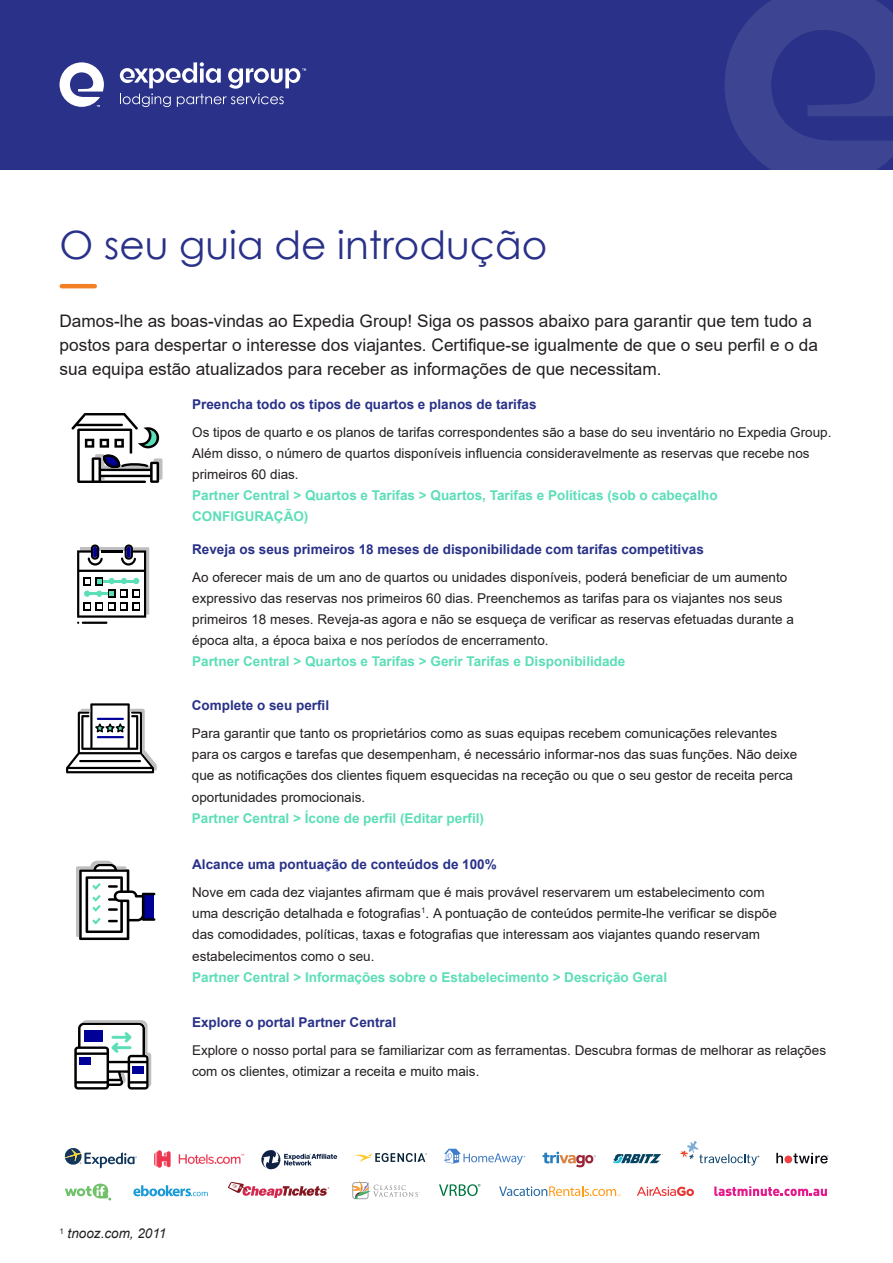
<style>
.page{position:relative;width:893px;height:1263px;background:#fff}
.page>*{position:absolute;margin:0;border:0;box-sizing:border-box;transform-origin:0 0}
.t1{font:39px "Century Gothic";color:#293188}
.intro_copy{font:17.25px/24px "Arial";color:#231f20}
.body_copy{font:13.5px/21px "Arial";color:#231f20}
.body_copy-2{font:700 13.5px/21px "Arial";color:#5cdeb8}
.t2{font:700 13.5px "Arial";color:#293188}
.body_copy-3{font:italic 13.5px "Arial";color:#231f20}
</style>
<div class="page">
<div style="left:0;top:0;width:893px;height:170px;background:#293188"></div>
<svg style="left:725px;top:0;width:168px;height:170px"></svg>
<svg style="left:120px;top:62px;width:186px;height:45px"></svg>
<svg style="left:60px;top:62px;width:44px;height:45px"></svg>
<hr style="left:62px;top:284px;width:33px;height:4px;background:#f48026">
<svg style="left:71px;top:413px;width:91px;height:70px"></svg>
<svg style="left:77px;top:544px;width:72px;height:80px"></svg>
<svg style="left:66px;top:703px;width:91px;height:70px"></svg>
<svg style="left:76px;top:861px;width:79px;height:79px"></svg>
<svg style="left:74px;top:1020px;width:77px;height:69px"></svg>
<svg style="left:154px;top:1150px;width:17px;height:18px"></svg>
<svg style="left:179px;top:1154px;width:65px;height:10px"></svg>
<svg style="left:613px;top:1154px;width:50px;height:9px"></svg>
<svg style="left:65px;top:1148px;width:72px;height:20px"></svg>
<svg style="left:543px;top:1151px;width:53px;height:16px"></svg>
<svg style="left:680px;top:1141px;width:79px;height:24px"></svg>
<svg style="left:444px;top:1149px;width:81px;height:16px"></svg>
<svg style="left:637px;top:1186px;width:57px;height:10px"></svg>
<div style="left:784px;top:1155px;width:8px;height:8px;background:#ee4345;border-radius:50%"></div>
<svg style="left:776px;top:1153px;width:7px;height:10px"></svg>
<svg style="left:793px;top:1153px;width:35px;height:10px"></svg>
<svg style="left:65px;top:1183px;width:46px;height:17px"></svg>
<svg style="left:133px;top:1185px;width:75px;height:11px"></svg>
<svg style="left:439px;top:1184px;width:41px;height:12px"></svg>
<svg style="left:499px;top:1186px;width:122px;height:10px"></svg>
<svg style="left:228px;top:1182px;width:101px;height:16px"></svg>
<svg style="left:261px;top:1150px;width:76px;height:19px"></svg>
<svg style="left:354px;top:1153px;width:73px;height:9px"></svg>
<svg style="left:714px;top:1186px;width:113px;height:10px"></svg>
<img style="left:333px;top:1166px;width:35px;height:34px">
<svg style="left:351px;top:1180px;width:69px;height:18px"></svg>
<h1 class="t1" style="left:60px;top:218px;width:489px">O seu guia de introdução</h1>
<p class="intro_copy" style="left:60px;top:309px;width:760px">Damos-lhe as boas-vindas ao Expedia Group! Siga os passos abaixo para garantir que tem tudo a postos para despertar o interesse dos viajantes. Certifique-se igualmente de que o seu perfil e o da sua equipa estão atualizados para receber as informações de que necessitam.</p>
<h3 class="t2" style="left:192px;top:395px;width:346px">Preencha todo os tipos de quartos e planos de tarifas</h3>
<p class="body_copy" style="left:192px;top:422px;width:641px">Os tipos de quarto e os planos de tarifas correspondentes são a base do seu inventário no Expedia Group.<br>Além disso, o número de quartos disponíveis influencia consideravelmente as reservas que recebe nos primeiros 60 dias.</p>
<p class="body_copy-2" style="left:192px;top:485px;width:527px">Partner Central &gt; Quartos e Tarifas &gt; Quartos, Tarifas e Políticas (sob o cabeçalho<br>CONFIGURAÇÃO)</p>
<h3 class="t2" style="left:192px;top:540px;width:513px">Reveja os seus primeiros 18 meses de disponibilidade com tarifas competitivas</h3>
<p class="body_copy" style="left:192px;top:566px;width:603px">Ao oferecer mais de um ano de quartos ou unidades disponíveis, poderá beneficiar de um aumento expressivo das reservas nos primeiros 60 dias. Preenchemos as tarifas para os viajantes nos seus primeiros 18 meses. Reveja-as agora e não se esqueça de verificar as reservas efetuadas durante a época alta, a época baixa e nos períodos de encerramento.</p>
<p class="body_copy-2" style="left:192px;top:651px;width:435px">Partner Central &gt; Quartos e Tarifas &gt; Gerir Tarifas e Disponibilidade</p>
<h3 class="t2" style="left:192px;top:696px;width:139px">Complete o seu perfil</h3>
<p class="body_copy" style="left:192px;top:722px;width:607px">Para garantir que tanto os proprietários como as suas equipas recebem comunicações relevantes para os cargos e tarefas que desempenham, é necessário informar-nos das suas funções. Não deixe que as notificações dos clientes fiquem esquecidas na receção ou que o seu gestor de receita perca</p>
<p class="body_copy" style="left:192px;top:787px;width:175px">oportunidades promocionais.</p>
<p class="body_copy-2" style="left:192px;top:808px;width:294px">Partner Central &gt; Ícone de perfil (Editar perfil)</p>
<h3 class="t2" style="left:192px;top:854px;width:306px">Alcance uma pontuação de conteúdos de 100%</h3>
<p class="body_copy" style="left:192px;top:881px;width:586px">Nove em cada dez viajantes afirmam que é mais provável reservarem um estabelecimento com uma descrição detalhada e fotografias<sup>1</sup>. A pontuação de conteúdos permite-lhe verificar se dispõe das comodidades, políticas, taxas e fotografias que interessam aos viajantes quando reservam</p>
<p class="body_copy" style="left:192px;top:946px;width:184px">estabelecimentos como o seu.</p>
<p class="body_copy-2" style="left:192px;top:967px;width:476px">Partner Central &gt; Informações sobre o Estabelecimento &gt; Descrição Geral</p>
<h3 class="t2" style="left:192px;top:1013px;width:206px">Explore o portal Partner Central</h3>
<p class="body_copy" style="left:192px;top:1040px;width:635px">Explore o nosso portal para se familiarizar com as ferramentas. Descubra formas de melhorar as relações com os clientes, otimizar a receita e muito mais.</p>
<p class="body_copy-3" style="left:60px;top:1225px;width:108px"><sup>1</sup> tnooz.com, 2011</p>
</div>
